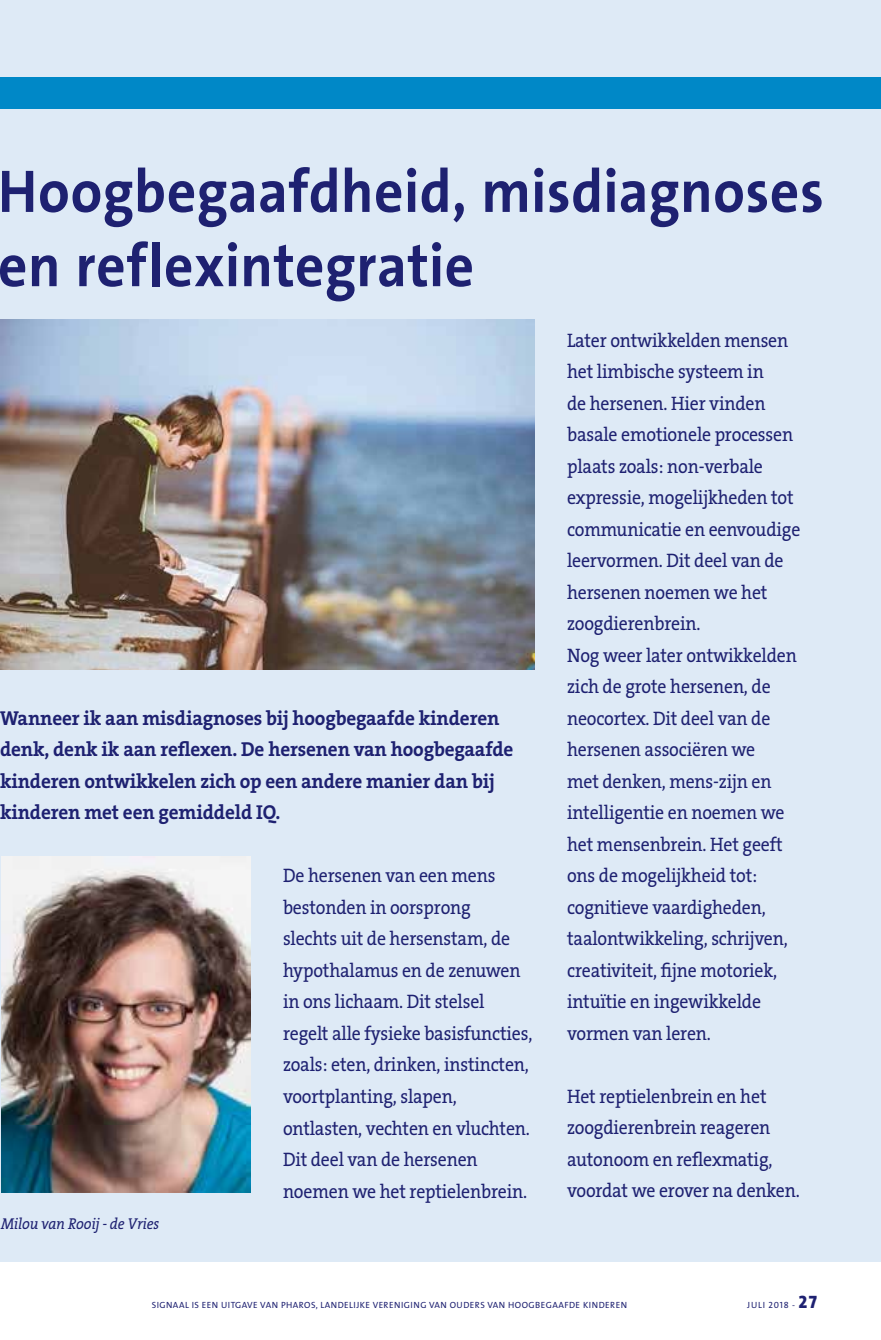
<style>
.page{position:relative;width:881px;height:1340px;background:#fff}
.page>*{position:absolute;margin:0;border:0;box-sizing:border-box;transform-origin:0 0}
.t1{font:700 60.75px/74.2px "The Sans B7";letter-spacing:.01em;color:#1e2171;scale:.94 1}
.t2{font:700 20.25px/31.5px "The Serif B7";letter-spacing:-.01em;color:#1e2171;scale:.95 1}
.t3{font:19.57px/31.5px "The Serif B5 Plain";letter-spacing:-.01em;color:#1e2171;scale:.91 1}
.t4{font:italic 15.75px "The Serif B5 Plain";letter-spacing:-.01em;color:#1e2171;scale:.91 1}
.t5{font:9px "The Sans Regular Caps";letter-spacing:.05em;color:#1e2171}
.t6{font:9px "The Sans Regular Caps";letter-spacing:.08em;color:#1e2171}
.s1{font-family:"The Sans Extra Bold Caps";font-size:18px}
</style>
<div class="page">
<div style="left:0;top:0;width:880px;height:1261px;background:#deeaf6"></div>
<img style="left:0;top:319px;width:534px;height:350px">
<div style="left:0;top:77px;width:880px;height:31px;background:#0088c7"></div>
<img style="left:1px;top:856px;width:249px;height:336px">
<h1 class="t1" style="left:-2px;top:156px;width:879px">Hoogbegaafdheid, misdiagnoses en reflexintegratie</h1>
<p class="t3" style="left:567px;top:325px;width:258px">Later ontwikkelden mensen het limbische systeem in<br>de hersenen. Hier vinden basale emotionele processen plaats zoals: non-verbale expressie, mogelijkheden tot communicatie en eenvoudige leervormen. Dit deel van de hersenen noemen we het zoogdierenbrein.<br>Nog weer later ontwikkelden zich de grote hersenen, de neocortex. Dit deel van de hersenen associëren we<br>met denken, mens-zijn en intelligentie en noemen we het mensenbrein. Het geeft ons de mogelijkheid tot: cognitieve vaardigheden, taalontwikkeling, schrijven, creativiteit, fijne motoriek, intuïtie en ingewikkelde vormen van leren.</p>
<p class="t2" style="left:0;top:703px;width:541px">Wanneer ik aan misdiagnoses bij hoogbegaafde kinderen denk, denk ik aan reflexen. De hersenen van hoogbegaafde kinderen ontwikkelen zich op een andere manier dan bij kinderen met een gemiddeld IQ.</p>
<p class="t3" style="left:283px;top:860px;width:275px">De hersenen van een mens bestonden in oorsprong<br>slechts uit de hersenstam, de hypothalamus en de zenuwen in ons lichaam. Dit stelsel regelt alle fysieke basisfuncties, zoals: eten, drinken, instincten, voortplanting, slapen, ontlasten, vechten en vluchten.<br>Dit deel van de hersenen noemen we het reptielenbrein.</p>
<p class="t3" style="left:567px;top:1081px;width:257px">Het reptielenbrein en het zoogdierenbrein reageren autonoom en reflexmatig, voordat we erover na denken.</p>
<p class="t4" style="left:1px;top:1215px;width:175px">Milou van Rooij - de Vries</p>
<p class="t5" style="left:152px;top:1299px;width:476px">SIGNAAL IS EEN UITGAVE VAN PHAROS, LANDELIJKE VERENIGING VAN OUDERS VAN HOOGBEGAAFDE KINDEREN</p>
<p class="t6" style="left:747px;top:1299px;width:71px">JULI 2018 - <span class="s1">27</span></p>
</div>
